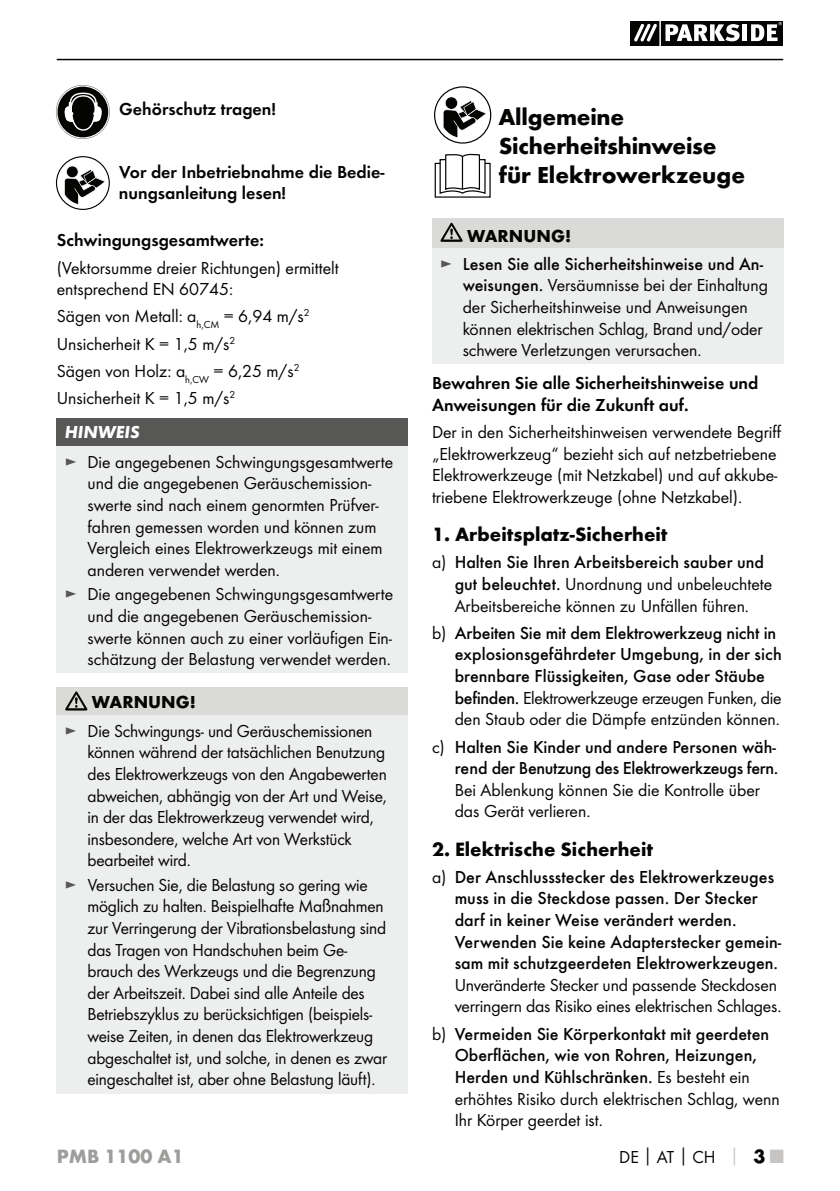
<style>
.page{position:relative;width:840px;height:1191px;background:#fff}
.page>*{position:absolute;margin:0;border:0;box-sizing:border-box;transform-origin:0 0}
.t1{font:700 24px/28.8px "Futura";letter-spacing:-.01em;color:#040503}
.t2{font:700 20px "Futura";color:#040503}
.t3{font:700 20px "Futura";color:#9d9d9c}
.t4{font:18px/21.6px "Futura Boo";color:#040503}
.t5{font:500 18px/21.6px "Futura";color:#040503}
.t6{font:18px/21.6px "Futura Dem";color:#040503}
.t7{font:700 18px "Futura";color:#040503}
.t8{font:italic 700 18px "Futura";color:#fff}
.s1{color:#575756}
.s2{font-weight:700}
.s3{font-family:"Futura Boo";font-weight:400;color:#575756}
.s4{font-family:"Futura";font-weight:500}
.s5{font-family:"Futura Boo";font-weight:400}
.s6{font-family:"Futura";font-weight:700}
.s7{font-family:"Futura";font-weight:700;color:#c6c5c4}
.s8{font-family:"Futura";font-weight:700;font-size:20px}
.s9{font-family:"Futura";font-weight:700;font-size:20px;color:#c6c5c4}
</style>
<div class="page">
<hr style="left:57px;top:59px;width:725px;height:1px;background:#040503">
<svg style="left:630px;top:21px;width:152px;height:24px"></svg>
<div style="left:57px;top:418px;width:351px;height:28px;background:#575756"></div>
<div style="left:57px;top:446px;width:351px;height:227px;background:#edeeee"></div>
<div style="left:57px;top:687px;width:351px;height:28px;background:#dadad9"></div>
<div style="left:57px;top:715px;width:351px;height:378px;background:#edeeee"></div>
<svg style="left:65px;top:691px;width:22px;height:19px"></svg>
<div style="left:434px;top:163px;width:56px;height:35px;border:1px solid #040503"></div>
<svg style="left:438px;top:153px;width:48px;height:41px"></svg>
<hr style="left:461px;top:157px;width:2px;height:32px;background:#040503">
<svg style="left:434px;top:87px;width:56px;height:56px"></svg>
<div style="left:434px;top:86px;width:57px;height:58px;border:1px solid #040503;border-radius:50%"></div>
<svg style="left:442px;top:97px;width:44px;height:41px"></svg>
<div style="left:432px;top:218px;width:350px;height:30px;background:#dadad9"></div>
<div style="left:432px;top:248px;width:350px;height:116px;background:#edeeee"></div>
<svg style="left:440px;top:223px;width:22px;height:19px"></svg>
<svg style="left:56px;top:85px;width:54px;height:54px"></svg>
<svg style="left:56px;top:157px;width:53px;height:52px"></svg>
<div style="left:56px;top:156px;width:54px;height:54px;border:1px solid #040503;border-radius:50%"></div>
<svg style="left:64px;top:166px;width:41px;height:39px"></svg>
<p class="t6" style="left:119px;top:99px;width:158px">Gehörschutz tragen!</p>
<p class="t6" style="left:119px;top:162px;width:267px">Vor der Inbetriebnahme die Bedie&shy;nungsanleitung lesen!</p>
<p class="t6" style="left:57px;top:230px;width:208px">Schwingungsgesamtwerte:</p>
<p class="t4" style="left:57px;top:258px;width:283px">(Vektorsumme dreier Richtungen) ermittelt entsprechend EN 60745:</p>
<p class="t4" style="left:57px;top:304px;width:254px;line-height:27.2px">Sägen von Metall: a<sub>h,CM</sub> = 6,94 m/s<sup>2<br></sup>Unsicherheit K = 1,5 m/s<sup>2<br></sup>Sägen von Holz: a<sub>h,CW</sub> = 6,25 m/s<sup>2<br></sup>Unsicherheit K = 1,5 m/s<sup>2</sup></p>
<p class="t8" style="left:65px;top:421px;width:76px">HINWEIS</p>
<p class="t4" style="left:87px;top:452px;width:307px;text-indent:-23px"><span class="s1">►</span> Die angegebenen Schwingungsgesamtwerte und die angegebenen Geräuschemission&shy;swerte sind nach einem genormten Prüfver&shy;fahren gemessen worden und können zum Vergleich eines Elektrowerkzeugs mit einem anderen verwendet werden.</p>
<p class="t4" style="left:87px;top:584px;width:307px;text-indent:-23px"><span class="s1">►</span> Die angegebenen Schwingungsgesamtwerte und die angegebenen Geräuschemission&shy;swerte können auch zu einer vorläufigen Ein&shy;schätzung der Belastung verwendet werden.</p>
<p class="t7" style="left:92px;top:694px;width:105px">WARNUNG!</p>
<p class="t4" style="left:87px;top:721px;width:301px;text-indent:-23px"><span class="s1">►</span> Die Schwingungs- und Geräuschemissionen können während der tatsächlichen Benutzung des Elektrowerkzeugs von den Angabewerten abweichen, abhängig von der Art und Weise, in der das Elektrowerkzeug verwendet wird, insbesondere, welche Art von Werkstück bearbeitet wird.</p>
<p class="t4" style="left:87px;top:875px;width:301px;text-indent:-23px"><span class="s1">►</span> Versuchen Sie, die Belastung so gering wie möglich zu halten. Beispielhafte Maßnahmen zur Verringerung der Vibrationsbelastung sind das Tragen von Handschuhen beim Ge&shy;brauch des Werkzeugs und die Begrenzung der Arbeitszeit. Dabei sind alle Anteile des Betriebszyklus zu berücksichtigen (beispiels&shy;weise Zeiten, in denen das Elektrowerkzeug abgeschaltet ist, und solche, in denen es zwar eingeschaltet ist, aber ohne Belastung läuft).</p>
<h1 class="t1" style="left:498px;top:105px;width:248px">Allgemeine<br>Sicherheitshinweise für Elektrowerkzeuge</h1>
<p class="t5" style="left:440px;top:223px;width:324px;line-height:28px;text-indent:27px"><span class="s2">WARNUNG!<br></span><span class="s3">►</span> Lesen Sie alle Sicherheitshinweise und An-</p>
<p class="t4" style="left:462px;top:275px;width:306px"><span class="s4">weisungen.</span> Versäumnisse bei der Einhaltung der Sicherheitshinweise und Anweisungen können elektrischen Schlag, Brand und/oder schwere Verletzungen verursachen.</p>
<p class="t6" style="left:432px;top:373px;width:328px">Bewahren Sie alle Sicherheitshinweise und<br>Anweisungen für die Zukunft auf.</p>
<p class="t4" style="left:432px;top:422px;width:350px">Der in den Sicherheitshinweisen verwendete Begriff „Elektrowerkzeug“ bezieht sich auf netzbetriebene Elektrowerkzeuge (mit Netzkabel) und auf akkube&shy;triebene Elektrowerkzeuge (ohne Netzkabel).</p>
<p class="t2" style="left:432px;top:526px;width:237px">1. Arbeitsplatz-Sicherheit</p>
<p class="t5" style="left:432px;top:552px;width:333px"><span class="s5">a)</span> Halten Sie Ihren Arbeitsbereich sauber und</p>
<p class="t4" style="left:454px;top:574px;width:319px"><span class="s4">gut beleuchtet.</span> Unordnung und unbeleuchtete<br>Arbeitsbereiche können zu Unfällen führen.</p>
<p class="t5" style="left:454px;top:623px;width:328px;text-indent:-23px"><span class="s5">b)</span> Arbeiten Sie mit dem Elektrowerkzeug nicht in explosionsgefährdeter Umgebung, in der sich brennbare Flüssigkeiten, Gase oder Stäube</p>
<p class="t4" style="left:454px;top:688px;width:328px"><span class="s4">befinden.</span> Elektrowerkzeuge erzeugen Funken, die den Staub oder die Dämpfe entzünden können.</p>
<p class="t5" style="left:432px;top:736px;width:348px;text-align:right"><span class="s5">c)</span> Halten Sie Kinder und andere Personen wäh&shy;rend der Benutzung des Elektrowerkzeugs fern.</p>
<p class="t4" style="left:454px;top:780px;width:306px">Bei Ablenkung können Sie die Kontrolle über das Gerät verlieren.</p>
<p class="t2" style="left:432px;top:841px;width:222px">2. Elektrische Sicherheit</p>
<p class="t5" style="left:454px;top:867px;width:328px;text-indent:-23px"><span class="s5">a)</span> Der Anschlussstecker des Elektrowerkzeuges muss in die Steckdose passen. Der Stecker darf in keiner Weise verändert werden.<br>Verwenden Sie keine Adapterstecker gemein&shy;sam mit schutzgeerdeten Elektrowerkzeugen.</p>
<p class="t4" style="left:454px;top:975px;width:328px">Unveränderte Stecker und passende Steckdosen verringern das Risiko eines elektrischen Schlages.</p>
<p class="t5" style="left:432px;top:1024px;width:338px;text-align:center"><span class="s5">b)</span> Vermeiden Sie Körperkontakt mit geerdeten<br>Oberflächen, wie von Rohren, Heizungen,<br>Herden und Kühlschränken. <span class="s5">Es besteht ein</span></p>
<p class="t4" style="left:454px;top:1088px;width:326px">erhöhtes Risiko durch elektrischen Schlag, wenn<br>Ihr Körper geerdet ist.</p>
<p class="t3" style="left:57px;top:1148px;width:128px">PMB 1100 A1</p>
<p class="t4" style="left:618px;top:1146px;width:166px">DE<span class="s6">│</span>AT<span class="s6">│</span>CH <span class="s7">│</span> <span class="s8">3</span> <span class="s9">■</span></p>
</div>
